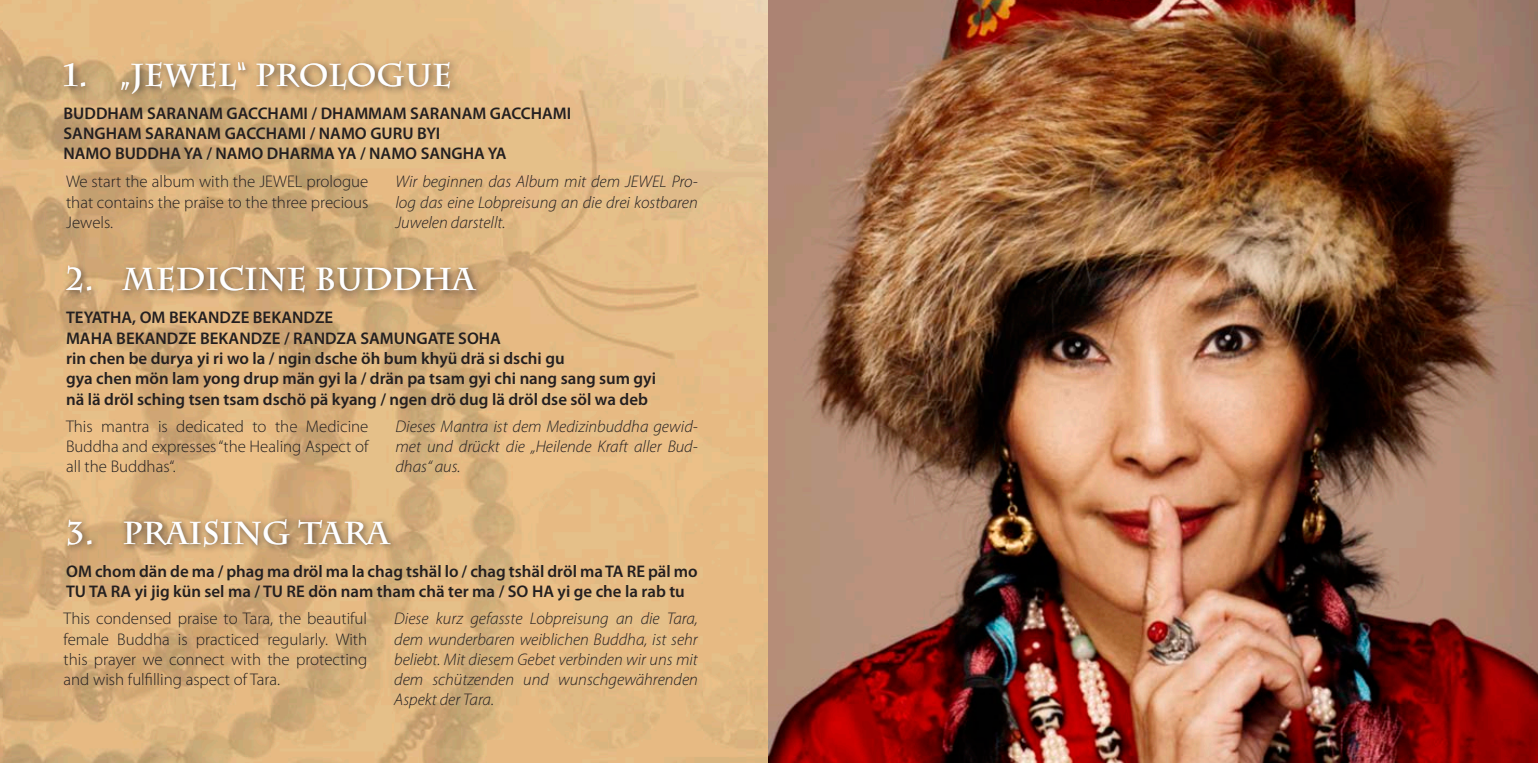
<style>
.page{position:relative;width:1538px;height:763px;background:#fff}
.page>*{position:absolute;margin:0;border:0;box-sizing:border-box;transform-origin:0 0}
.t1{font:700 31.5px "Charlemagne Std";color:#fff}
.t2{font:600 16.88px/20.2px "Myriad Pro";color:#231f20}
.t3{font:italic 300 16.88px/20.2px "Myriad Pro";color:#231f20;text-align:justify}
.t4{font:300 16.88px/20.2px "Myriad Pro";color:#231f20;text-align:justify}
</style>
<div class="page">
<img style="left:0;top:0;width:1537px;height:762px">
<div style="left:60px;top:57px;width:398px;height:45px;background:#231f20;opacity:.75"></div>
<div style="left:62px;top:261px;width:422px;height:40px;background:#231f20;opacity:.75"></div>
<div style="left:63px;top:514px;width:336px;height:41px;background:#231f20;opacity:.75"></div>
<h1 class="t1" style="left:64px;top:57px;width:390px">1. „JEWEL“ PROLOGUE</h1>
<p class="t2" style="left:64px;top:103px;width:509px">BUDDHAM SARANAM GACCHAMI / DHAMMAM SARANAM GACCHAMI<br>SANGHAM SARANAM GACCHAMI / NAMO GURU BYI<br>NAMO BUDDHA YA / NAMO DHARMA YA / NAMO SANGHA YA</p>
<p class="t4" style="left:66px;top:171px;width:304px">We start the album with the JEWEL prologue that contains the praise to the three precious Jewels.</p>
<p class="t3" style="left:395px;top:172px;width:304px">Wir beginnen das Album mit dem JEWEL Pro&shy;log das eine Lobpreisung an die drei kostbaren Juwelen darstellt.</p>
<h1 class="t1" style="left:66px;top:261px;width:410px">2. MEDICINE BUDDHA</h1>
<p class="t2" style="left:66px;top:307px;width:591px">TEYATHA, OM BEKANDZE BEKANDZE<br>MAHA BEKANDZE BEKANDZE / RANDZA SAMUNGATE SOHA<br>rin chen be durya yi ri wo la / ngin dsche öh bum khyü drä si dschi gu<br>gya chen mön lam yong drup män gyi la / drän pa tsam gyi chi nang sang sum gyi nä lä dröl sching tsen tsam dschö pä kyang / ngen drö dug lä dröl dse söl wa deb</p>
<p class="t4" style="left:66px;top:416px;width:304px">This mantra is dedicated to the Medicine Buddha and expresses “the Healing Aspect of all the Buddhas“.</p>
<p class="t3" style="left:395px;top:416px;width:304px">Dieses Mantra ist dem Medizinbuddha gewid&shy;met und drückt die „Heilende Kraft aller Bud&shy;dhas“ aus.</p>
<h1 class="t1" style="left:66px;top:514px;width:324px">3. PRAISING TARA</h1>
<p class="t2" style="left:66px;top:560px;width:633px">OM chom dän de ma / phag ma dröl ma la chag tshäl lo / chag tshäl dröl ma TA RE päl mo<br>TU TA RA yi jig kün sel ma / TU RE dön nam tham chä ter ma / SO HA yi ge che la rab tu</p>
<p class="t4" style="left:64px;top:608px;width:305px">This condensed praise to Tara, the beautiful female Buddha is practiced regularly. With this prayer we connect with the protecting and wish fulfilling aspect of Tara.</p>
<p class="t3" style="left:394px;top:608px;width:305px">Diese kurz gefasste Lobpreisung an die Tara, dem wunderbaren weiblichen Buddha, ist sehr beliebt. Mit diesem Gebet verbinden wir uns mit dem schützenden und wunschgewährenden Aspekt der Tara.</p>
</div>
